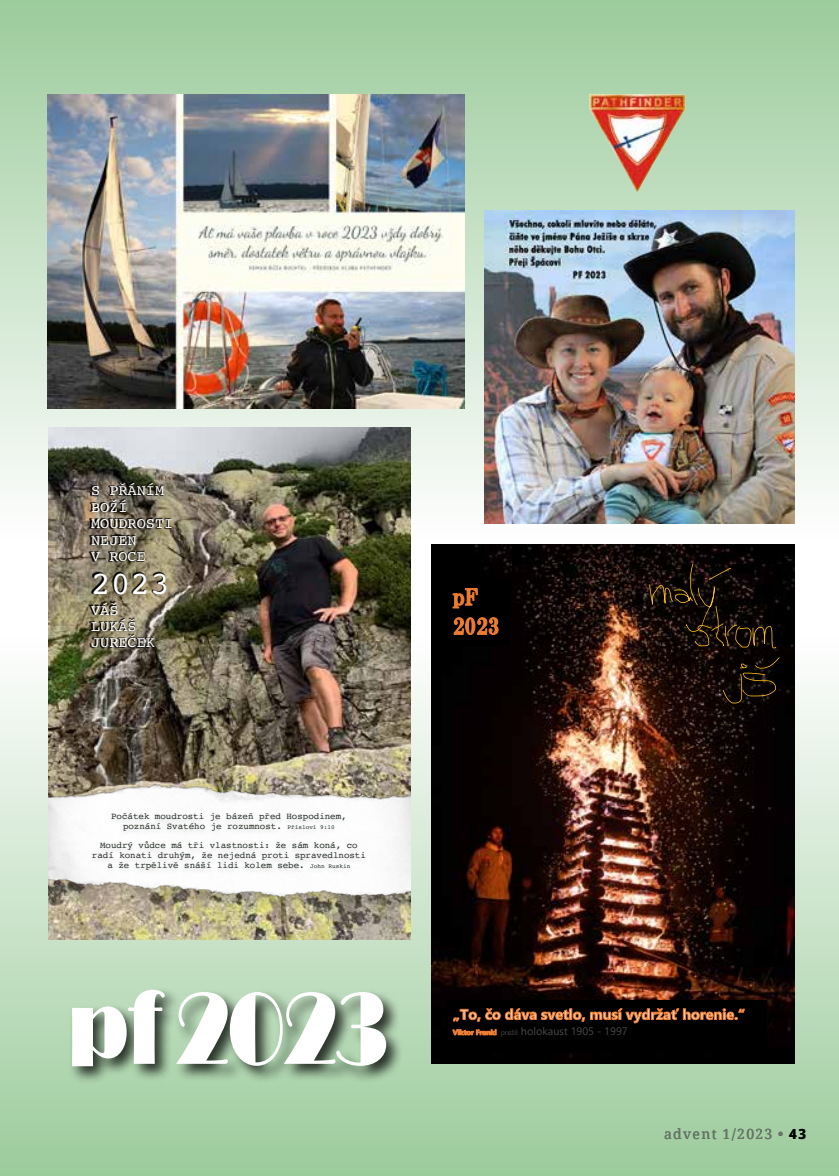
<style>
.page{position:relative;width:839px;height:1176px;background:#fff}
.page>*{position:absolute;margin:0;border:0;box-sizing:border-box;transform-origin:0 0}
.t1{font:105px "Broadway POT";color:#fff;scale:.8 1}
.t2{font:32.73px "Courier";color:#fff}
.t3{font:15.22px/16.4px "Courier";color:#fff}
.t4{font:14px "Noto Serif";letter-spacing:.09em;color:#6f7070}
.t5{font:10.85px "Segoe UI";color:#474847}
.t6{font:9.1px/9.8px "Courier";color:#252f27;text-align:center}
.s1{font-size:6.12px}
.s2{font-size:7.17px}
.s3{font-family:"Noto Sans Display"}
.s4{font-family:"Noto Sans Display";color:#000}
</style>
<div class="page">
<div style="left:0;top:630px;width:838px;height:546px;background:linear-gradient(to bottom,#f8f7f8,#9dcc9d)"></div>
<hr style="left:0;top:630px;width:1px;height:546px;background:#007b00">
<div style="left:0;top:0;width:838px;height:546px;background:linear-gradient(to bottom,#9ccc9e,#fbfafb)"></div>
<hr style="left:0;top:0;width:1px;height:546px;background:#007b00">
<img style="left:48px;top:428px;width:362px;height:511px">
<img style="left:48px;top:768px;width:362px;height:156px">
<img style="left:48px;top:779px;width:362px;height:120px">
<img style="left:86px;top:791px;width:285px;height:94px">
<img style="left:86px;top:466px;width:120px;height:206px">
<img style="left:89px;top:482px;width:75px;height:14px">
<img style="left:89px;top:498px;width:37px;height:15px">
<img style="left:89px;top:518px;width:83px;height:11px">
<img style="left:89px;top:534px;width:47px;height:12px">
<img style="left:89px;top:550px;width:55px;height:12px">
<img style="left:91px;top:572px;width:75px;height:23px">
<img style="left:89px;top:601px;width:28px;height:14px">
<img style="left:89px;top:617px;width:46px;height:15px">
<img style="left:89px;top:634px;width:65px;height:14px">
<img style="left:47px;top:94px;width:417px;height:314px">
<img style="left:484px;top:211px;width:310px;height:312px">
<img style="left:432px;top:544px;width:362px;height:520px">
<div style="left:446px;top:1001px;width:320px;height:51px;background:#000"></div>
<div style="left:446px;top:1000px;width:320px;height:52px;border:1px solid #000"></div>
<svg style="left:452px;top:1008px;width:293px;height:28px"></svg>
<div style="left:446px;top:579px;width:63px;height:66px;background:#000"></div>
<svg style="left:452px;top:588px;width:26px;height:20px"></svg>
<svg style="left:453px;top:617px;width:45px;height:18px"></svg>
<svg style="left:649px;top:564px;width:127px;height:84px;background:#1a1107"></svg>
<svg style="left:722px;top:657px;width:57px;height:46px;background:#191006"></svg>
<div style="left:68px;top:986px;width:335px;height:98px;background:#000;opacity:.75"></div>
<img style="left:589px;top:94px;width:96px;height:98px">
<h3 class="t3" style="left:91px;top:482px;width:84px">S PŘÁNÍM<br>BOŽÍ<br>MOUDROSTI<br>NEJEN<br>V ROCE</h3>
<h2 class="t2" style="left:91px;top:558px;width:80px">2023</h2>
<h3 class="t3" style="left:91px;top:601px;width:65px">VÁŠ <br>LUKÁŠ <br>JUREČEK</h3>
<p class="t6" style="left:111px;top:811px;width:237px">Počátek moudrosti je bázeň před Hospodinem, poznání Svatého je rozumnost. <span class="s1">Přísloví 9:10</span></p>
<p class="t6" style="left:92px;top:840px;width:275px">Moudrý vůdce má tři vlastnosti: že sám koná, co radí konati druhým, že nejedná proti spravedlnosti a že trpělivě snáší lidi kolem sebe. <span class="s1">John Ruskin</span></p>
<h1 class="t1" style="left:70px;top:977px;width:398px">pf 2023</h1>
<p class="t5" style="left:500px;top:1021px;width:128px"><span class="s2">prežil</span> holokaust 1905 - 1997</p>
<h3 class="t4" style="left:664px;top:1124px;width:143px">advent 1/2023 <span class="s3">•</span> <span class="s4">43</span></h3>
</div>
